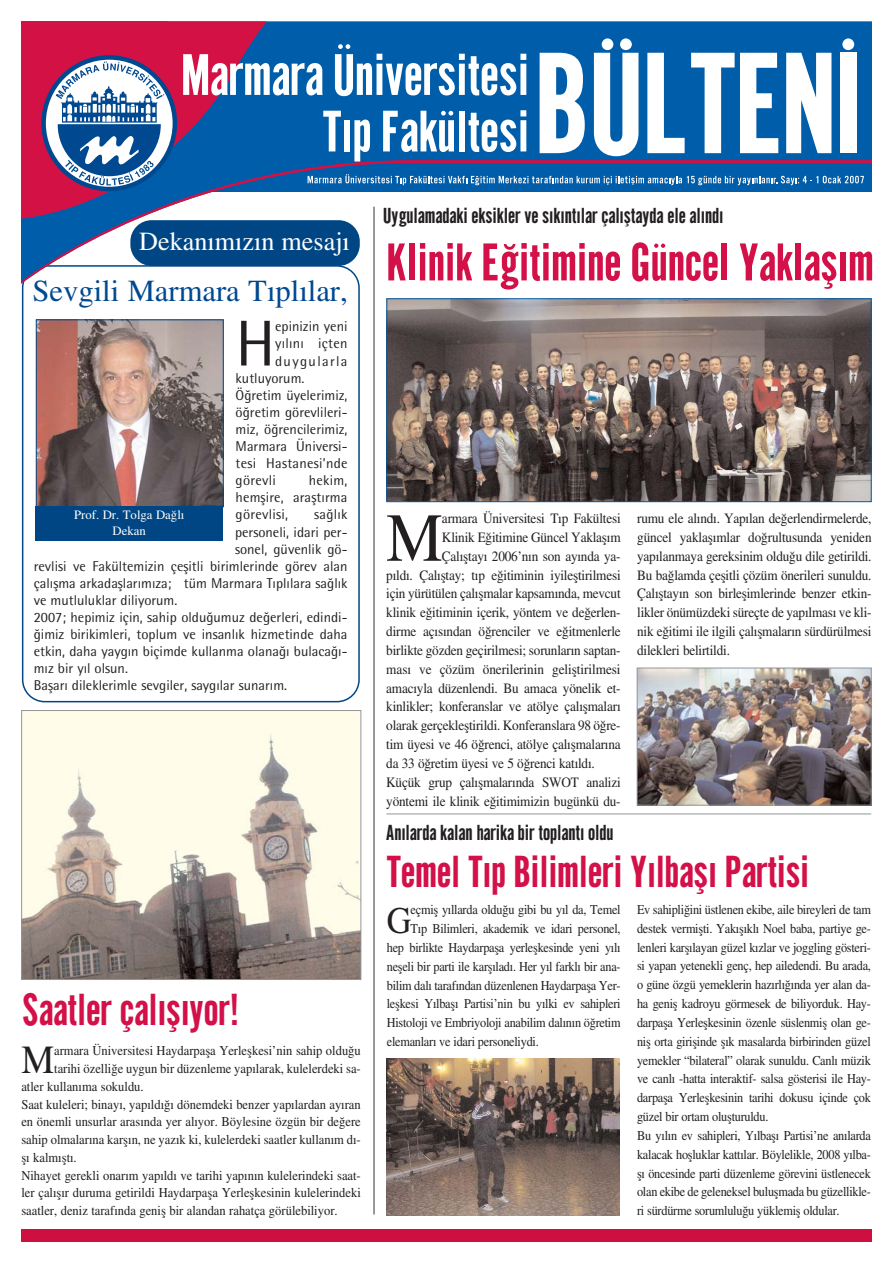
<style>
.page{position:relative;width:893px;height:1263px;background:#fff}
.page>*{position:absolute;margin:0;border:0;box-sizing:border-box;transform-origin:0 0}
.t1{font:68.55px "Mtimes Mas";color:#231f20;scale:.93 1}
.t2{font:64.8px "Rotis Roman T";color:#231f20}
.t3{font:51.3px "Gothic No 1 Mas";color:#d31048}
.t4{font:43.35px "Gothic No 1 Mas";color:#d31048}
.t5{font:39.9px "Mtimes Mas";color:#231f20;scale:.93 1}
.t6{font:37.5px "Mtimes Mas";color:#231f20;scale:.91 1}
.t7{font:30.6px "Mtimes Mas";color:#004990}
.t8{font:26.1px "Mtimes Mas";color:#fff}
.t9{font:21px "Gothic No 1 Mas";color:#231f20}
.t10{font:14.25px/18.8px "Mtimes Mas";letter-spacing:-.015em;color:#231f20;text-align:justify;scale:.93 1}
.t11{font:14.25px/17.1px "Rotis Roman T";color:#231f20;text-align:justify}
.t12{font:14.25px "Rotis Roman T";letter-spacing:.02em;color:#231f20}
.t13{font:14.25px "Rotis Roman T";letter-spacing:.095em;color:#231f20}
.t14{font:13.5px/18.8px "Mtimes Mas";letter-spacing:-.02em;color:#231f20;scale:.91 1}
.t15{font:13.5px "Mtimes Mas";color:#231f20;scale:.93 1}
.t16{font:13.5px "Mtimes Mas";letter-spacing:-.02em;color:#231f20;scale:.93 1}
.t17{font:12.75px/15.3px "Mtimes Mas";color:#fff;text-align:center}
</style>
<div class="page">
<div style="left:21px;top:1229px;width:850px;height:13px;background:#ce1041"></div>
<hr style="left:374px;top:207px;width:1px;height:1007px;background:#939598">
<hr style="left:386px;top:814px;width:485px;height:1px;background:#939598">
<svg style="left:22px;top:295px;width:338px;height:407px"></svg>
<img style="left:38px;top:321px;width:184px;height:184px">
<div style="left:36px;top:319px;width:188px;height:188px;border:1px solid #004684"></div>
<img style="left:388px;top:300px;width:481px;height:200px">
<div style="left:386px;top:298px;width:485px;height:204px;border:1px solid #005daa"></div>
<div style="left:35px;top:506px;width:188px;height:35px;background:#004684"></div>
<img style="left:639px;top:670px;width:230px;height:134px">
<div style="left:637px;top:668px;width:234px;height:138px;border:1px solid #939598"></div>
<img style="left:386px;top:1058px;width:234px;height:157px">
<img style="left:23px;top:712px;width:336px;height:266px">
<div style="left:21px;top:710px;width:340px;height:270px;border:1px solid #939598"></div>
<div style="left:295px;top:21px;width:576px;height:139px;background:#005daa"></div>
<svg style="left:169px;top:21px;width:126px;height:139px;background:#4d4185"></svg>
<svg style="left:21px;top:160px;width:850px;height:135px"></svg>
<svg style="left:41px;top:55px;width:136px;height:136px"></svg>
<svg style="left:21px;top:21px;width:148px;height:164px"></svg>
<svg style="left:540px;top:53px;width:45px;height:100px"></svg>
<svg style="left:594px;top:38px;width:44px;height:118px"></svg>
<svg style="left:647px;top:53px;width:38px;height:100px"></svg>
<svg style="left:691px;top:53px;width:43px;height:100px"></svg>
<svg style="left:740px;top:53px;width:38px;height:100px"></svg>
<svg style="left:786px;top:53px;width:45px;height:100px"></svg>
<div style="left:840px;top:53px;width:16px;height:100px;background:#fff"></div>
<div style="left:842px;top:38px;width:12px;height:12px;background:#fff;border-radius:50%"></div>
<svg style="left:323px;top:111px;width:18px;height:40px"></svg>
<div style="left:344px;top:120px;width:6px;height:31px;background:#fff"></div>
<svg style="left:354px;top:120px;width:16px;height:42px"></svg>
<svg style="left:383px;top:111px;width:71px;height:41px"></svg>
<div style="left:459px;top:111px;width:6px;height:40px;background:#fff"></div>
<svg style="left:468px;top:110px;width:58px;height:42px"></svg>
<svg style="left:183px;top:54px;width:140px;height:41px"></svg>
<svg style="left:335px;top:44px;width:191px;height:52px"></svg>
<svg style="left:308px;top:174px;width:556px;height:11px;background:#3d83be"></svg>
<h3 class="t8" style="left:139px;top:232px;width:212px">Dekan›m›z›n mesaj›</h3>
<h3 class="t7" style="left:33px;top:281px;width:317px">Sevgili Marmara T›pl›lar,</h3>
<h3 class="t9" style="left:383px;top:208px;width:342px">Uygulamadaki eksikler ve s›k›nt›lar çal›fltayda ele al›nd›</h3>
<h3 class="t3" style="left:387px;top:242px;width:488px">Klinik E¤itimine Güncel Yaklafl›m</h3>
<h2 class="t2" style="left:236px;top:323px;width:41px">H</h2>
<p class="t11" style="left:275px;top:320px;width:74px">epinizin yeni</p>
<p class="t11" style="left:275px;top:337px;width:74px">y›l›n› içten</p>
<p class="t13" style="left:275px;top:356px;width:74px">duygularla</p>
<p class="t11" style="left:236px;top:371px;width:70px">kutluyorum.</p>
<p class="t11" style="left:236px;top:388px;width:113px">Ö¤retim üyelerimiz,</p>
<p class="t11" style="left:236px;top:405px;width:113px">ö¤retim görevlileri-</p>
<p class="t11" style="left:236px;top:422px;width:113px">miz, ö¤rencilerimiz,</p>
<p class="t11" style="left:236px;top:440px;width:113px">Marmara Üniversi-</p>
<p class="t12" style="left:236px;top:459px;width:113px">tesi Hastanesi’nde</p>
<p class="t12" style="left:236px;top:476px;width:42px">görevli</p>
<p class="t11" style="left:236px;top:474px;width:113px;text-indent:73px">hekim, hemflire, araflt›rma görevlisi,</p>
<p class="t11" style="left:314px;top:508px;width:35px">sa¤l›k</p>
<p class="t11" style="left:235px;top:525px;width:114px">personeli, idari per-</p>
<p class="t11" style="left:235px;top:542px;width:114px">sonel, güvenlik gö-</p>
<p class="t11" style="left:34px;top:559px;width:315px">revlisi ve Fakültemizin çeflitli birimlerinde görev alan</p>
<p class="t11" style="left:34px;top:576px;width:315px">çal›flma arkadafllar›m›za; tüm Marmara T›pl›lara sa¤l›k</p>
<p class="t11" style="left:34px;top:593px;width:145px">ve mutluluklar diliyorum.</p>
<p class="t11" style="left:34px;top:611px;width:315px">2007; hepimiz için, sahip oldu¤umuz de¤erleri, edindi-</p>
<p class="t11" style="left:34px;top:628px;width:315px">¤imiz birikimleri, toplum ve insanl›k hizmetinde daha</p>
<p class="t11" style="left:34px;top:645px;width:315px">etkin, daha yayg›n biçimde kullanma olana¤› bulaca¤›-</p>
<p class="t11" style="left:34px;top:662px;width:96px">m›z bir y›l olsun.</p>
<p class="t11" style="left:34px;top:679px;width:255px">Baflar› dileklerimle sevgiler, sayg›lar sunar›m.</p>
<p class="t17" style="left:74px;top:509px;width:112px">Prof. Dr. Tolga Da¤l›<br>Dekan</p>
<h1 class="t1" style="left:386px;top:515px;width:62px">M</h1>
<p class="t10" style="left:442px;top:511px;width:194px">armara Üniversitesi T›p Fakültesi</p>
<p class="t10" style="left:442px;top:530px;width:194px">Klinik E¤itimine Güncel Yaklafl›m</p>
<p class="t10" style="left:442px;top:548px;width:194px">Çal›fltay› 2006’n›n son ay›nda ya-</p>
<p class="t10" style="left:386px;top:567px;width:254px">p›ld›. Çal›fltay; t›p e¤itiminin iyilefltirilmesi</p>
<p class="t10" style="left:386px;top:586px;width:254px">için yürütülen çal›flmalar kapsam›nda, mevcut</p>
<p class="t10" style="left:386px;top:605px;width:254px">klinik e¤itiminin içerik, yöntem ve de¤erlen-</p>
<p class="t10" style="left:386px;top:624px;width:254px">dirme aç›s›ndan ö¤renciler ve e¤itmenlerle</p>
<p class="t10" style="left:386px;top:642px;width:254px">birlikte gözden geçirilmesi; sorunlar›n saptan-</p>
<p class="t10" style="left:386px;top:661px;width:253px">mas› ve çözüm önerilerinin gelifltirilmesi</p>
<p class="t10" style="left:386px;top:680px;width:254px">amac›yla düzenlendi. Bu amaca yönelik et-</p>
<p class="t10" style="left:386px;top:699px;width:254px">kinlikler; konferanslar ve atölye çal›flmalar›</p>
<p class="t10" style="left:386px;top:718px;width:254px">olarak gerçeklefltirildi. Konferanslara 98 ö¤re-</p>
<p class="t10" style="left:386px;top:737px;width:254px">tim üyesi ve 46 ö¤renci, atölye çal›flmalar›na</p>
<p class="t10" style="left:386px;top:755px;width:226px">da 33 ö¤retim üyesi ve 5 ö¤renci kat›ld›.</p>
<p class="t10" style="left:386px;top:774px;width:254px">Küçük grup çal›flmalar›nda SWOT analizi</p>
<p class="t10" style="left:386px;top:793px;width:254px">yöntemi ile klinik e¤itimimizin bugünkü du-</p>
<p class="t10" style="left:637px;top:511px;width:254px">rumu ele al›nd›. Yap›lan de¤erlendirmelerde, güncel yaklafl›mlar do¤rultusunda yeniden yap›lanmaya gereksinim oldu¤u dile getirildi.<br>Bu ba¤lamda çeflitli çözüm önerileri sunuldu.<br>Çal›fltay›n son birleflimlerinde benzer etkin&shy;likler önümüzdeki süreçte de yap›lmas› ve kli&shy;nik e¤itimi ile ilgili çal›flmalar›n sürdürülmesi dilekleri belirtildi.</p>
<h3 class="t4" style="left:22px;top:993px;width:219px">Saatler çal›fl›yor!</h3>
<h3 class="t5" style="left:21px;top:1047px;width:37px">M</h3>
<p class="t15" style="left:54px;top:1046px;width:331px">armara Üniversitesi Haydarpafla Yerleflkesi’nin sahip oldu¤u</p>
<p class="t15" style="left:54px;top:1064px;width:331px">tarihi özelli¤e uygun bir düzenleme yap›larak, kulelerdeki sa-</p>
<p class="t15" style="left:21px;top:1082px;width:133px">atler kullan›ma sokuldu.</p>
<p class="t15" style="left:21px;top:1100px;width:366px">Saat kuleleri; binay›, yap›ld›¤› dönemdeki benzer yap›lardan ay›ran</p>
<p class="t15" style="left:21px;top:1117px;width:366px">en önemli unsurlar aras›nda yer al›yor. Böylesine özgün bir de¤ere</p>
<p class="t15" style="left:21px;top:1135px;width:366px">sahip olmalar›na karfl›n, ne yaz›k ki, kulelerdeki saatler kullan›m d›-</p>
<p class="t16" style="left:21px;top:1153px;width:61px">fl› kalm›flt›.</p>
<p class="t15" style="left:21px;top:1171px;width:366px">Nihayet gerekli onar›m yap›ld› ve tarihi yap›n›n kulelerindeki saat-</p>
<p class="t15" style="left:21px;top:1188px;width:366px">ler çal›fl›r duruma getirildi Haydarpafla Yerleflkesinin kulelerindeki</p>
<p class="t15" style="left:21px;top:1206px;width:342px">saatler, deniz taraf›nda genifl bir alandan rahatça görülebiliyor.</p>
<h3 class="t9" style="left:386px;top:824px;width:229px">An›larda kalan harika bir toplant› oldu</h3>
<h3 class="t4" style="left:386px;top:854px;width:424px">Temel T›p Bilimleri Y›lbafl› Partisi</h3>
<h3 class="t6" style="left:387px;top:908px;width:29px">G</h3>
<p class="t14" style="left:411px;top:902px;width:232px">eçmifl y›llarda oldu¤u gibi bu y›l da, Temel</p>
<p class="t14" style="left:637px;top:902px;width:258px">Ev sahipli¤ini üstlenen ekibe, aile bireyleri de tam destek vermiflti. Yak›fl›kl› Noel baba, partiye ge&shy;lenleri karfl›layan güzel k›zlar ve joggling gösteri&shy;si yapan yetenekli genç, hep ailedendi. Bu arada, o güne özgü yemeklerin haz›rl›¤›nda yer alan da&shy;ha genifl kadroyu görmesek de biliyorduk. Hay&shy;darpafla Yerleflkesinin özenle süslenmifl olan ge&shy;nifl orta giriflinde fl›k masalarda birbirinden güzel yemekler “bilateral” olarak sunuldu. Canl› müzik ve canl› -hatta interaktif- salsa gösterisi ile Hay&shy;darpafla Yerleflkesinin tarihi dokusu içinde çok güzel bir ortam oluflturuldu.<br>Bu y›l›n ev sahipleri, Y›lbafl› Partisi’ne an›larda kalacak hoflluklar katt›lar. Böylelikle, 2008 y›lba&shy;fl› öncesinde parti düzenleme görevini üstlenecek olan ekibe de geleneksel buluflmada bu güzellikle&shy;ri sürdürme sorumlulu¤u yüklemifl oldular.</p>
<p class="t14" style="left:411px;top:921px;width:232px">T›p Bilimleri, akademik ve idari personel,</p>
<p class="t14" style="left:387px;top:940px;width:258px">hep birlikte Haydarpafla yerleflkesinde yeni y›l›</p>
<p class="t14" style="left:387px;top:959px;width:258px">nefleli bir parti ile karfl›lad›. Her y›l farkl› bir ana-</p>
<p class="t14" style="left:387px;top:977px;width:258px">bilim dal› taraf›ndan düzenlenen Haydarpafla Yer-</p>
<p class="t14" style="left:387px;top:996px;width:258px">leflkesi Y›lbafl› Partisi’nin bu y›lki ev sahipleri</p>
<p class="t14" style="left:387px;top:1015px;width:258px">Histoloji ve Embriyoloji anabilim dal›n›n ö¤retim</p>
<p class="t14" style="left:387px;top:1034px;width:169px">elemanlar› ve idari personeliydi.</p>
</div>
